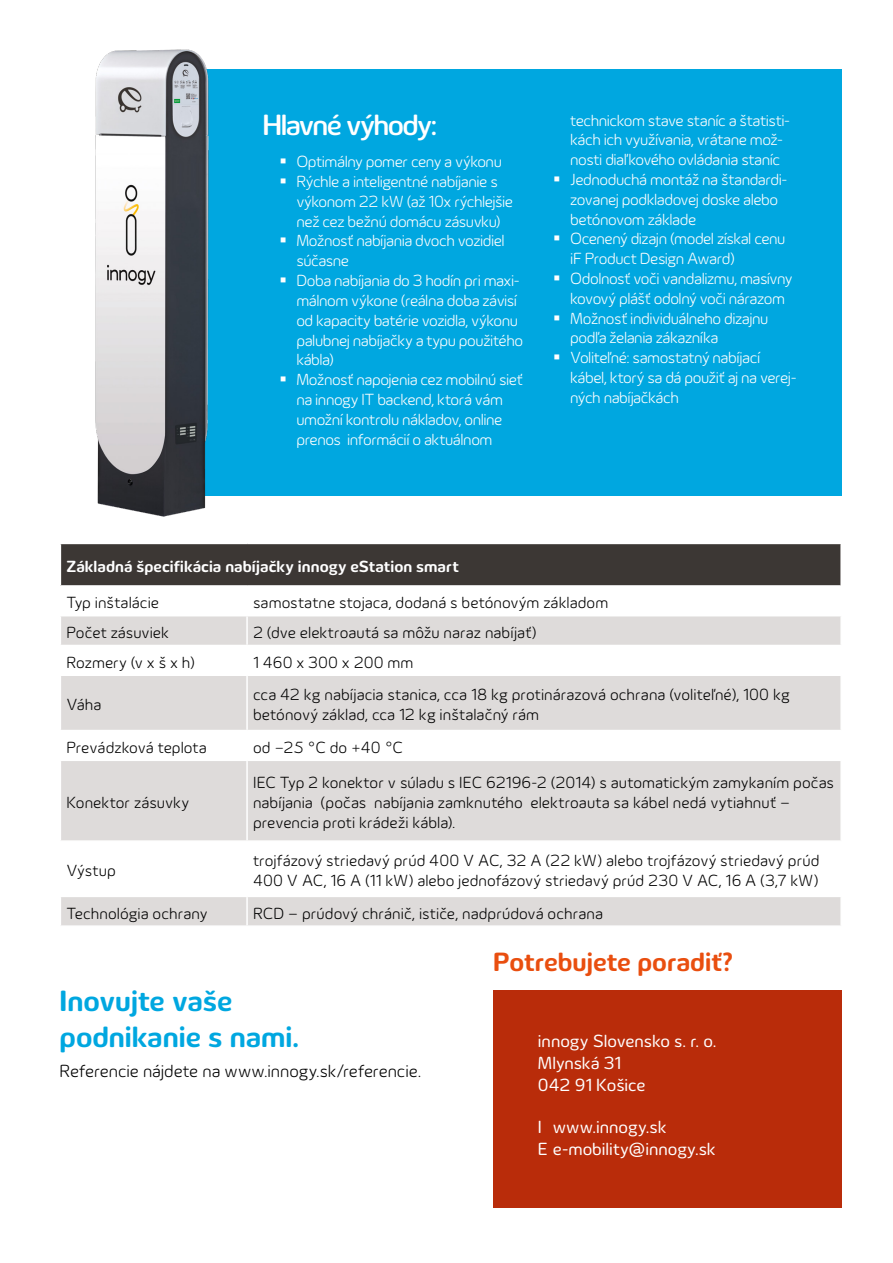
<style>
.page{position:relative;width:893px;height:1263px;background:#fff}
.page>*{position:absolute;margin:0;border:0;box-sizing:border-box;transform-origin:0 0}
.t1{font:700 30px/36px "Innogy";color:#00a7e0}
.t2{font:500 30px "Innogy";letter-spacing:-.055em;color:#fff}
.t3{font:700 27px "Innogy";color:#e94e0f}
.t4{font:18px/21.6px "Innogy";color:#fff}
.t5{font:300 18px "Innogy";letter-spacing:-.005em;color:#000}
.t6{font:300 16.5px/19.8px "Innogy";letter-spacing:-.025em;color:#fff}
.t7{font:300 16.5px/19.8px "Innogy";letter-spacing:.005em;color:#000}
.t8{font:700 16.5px "Innogy";letter-spacing:.005em;color:#fff}
</style>
<div class="page">
<div style="left:60px;top:543px;width:781px;height:43px;background:#3c3734"></div>
<svg style="left:61px;top:616px;width:779px;height:309px;fill:#dedbda"></svg>
<hr style="left:60px;top:543px;width:187px;height:1px;background:#fff">
<hr style="left:60px;top:544px;width:1px;height:41px;background:#fff">
<hr style="left:247px;top:543px;width:595px;height:1px;background:#fff">
<hr style="left:840px;top:544px;width:2px;height:41px;background:#fff">
<hr style="left:60px;top:585px;width:187px;height:2px;background:#fff">
<hr style="left:247px;top:585px;width:595px;height:2px;background:#fff">
<hr style="left:246px;top:616px;width:2px;height:29px;background:#fff">
<hr style="left:60px;top:645px;width:187px;height:1px;background:#fff">
<hr style="left:247px;top:645px;width:595px;height:1px;background:#fff">
<hr style="left:246px;top:646px;width:2px;height:28px;background:#fff">
<hr style="left:60px;top:674px;width:187px;height:2px;background:#fff">
<hr style="left:247px;top:674px;width:595px;height:2px;background:#fff">
<hr style="left:246px;top:676px;width:2px;height:54px;background:#fff">
<hr style="left:60px;top:730px;width:187px;height:1px;background:#fff">
<hr style="left:247px;top:730px;width:595px;height:1px;background:#fff">
<hr style="left:246px;top:731px;width:2px;height:28px;background:#fff">
<hr style="left:60px;top:759px;width:187px;height:2px;background:#fff">
<hr style="left:247px;top:759px;width:595px;height:2px;background:#fff">
<hr style="left:246px;top:761px;width:2px;height:79px;background:#fff">
<hr style="left:60px;top:840px;width:187px;height:2px;background:#fff">
<hr style="left:247px;top:840px;width:595px;height:2px;background:#fff">
<hr style="left:246px;top:842px;width:2px;height:54px;background:#fff">
<hr style="left:60px;top:896px;width:187px;height:1px;background:#fff">
<hr style="left:247px;top:896px;width:595px;height:1px;background:#fff">
<hr style="left:246px;top:897px;width:2px;height:28px;background:#fff">
<div style="left:218px;top:70px;width:624px;height:426px;background:#00a7e0"></div>
<div style="left:493px;top:990px;width:349px;height:218px;background:#b92c0a"></div>
<img style="left:95px;top:49px;width:149px;height:468px">
<h1 class="t2" style="left:262px;top:107px;width:176px">Hlavné výhody:</h1>
<p class="t6" style="left:296px;top:152px;width:228px">Optimálny pomer ceny a výkonu<br>Rýchle a inteligentné nabíjanie s výkonom 22 kW (až 10x rýchlejšie než cez bežnú domácu zásuvku)<br>Možnosť nabíjania dvoch vozidiel súčasne<br>Doba nabíjania do 3 hodín pri maxi&shy;málnom výkone (reálna doba závisí od kapacity batérie vozidla, výkonu palubnej nabíjačky a typu použitého kábla)<br>Možnosť napojenia cez mobilnú sieť na innogy IT backend, ktorá vám umožní kontrolu nákladov, online prenos informácií o aktuálnom</p>
<p class="t6" style="left:570px;top:111px;width:228px">technickom stave staníc a štatisti&shy;kách ich využívania, vrátane mož&shy;nosti diaľkového ovládania staníc<br>Jednoduchá montáž na štandardi&shy;zovanej podkladovej doske alebo betónovom základe<br>Ocenený dizajn (model získal cenu iF Product Design Award)<br>Odolnosť voči vandalizmu, masívny kovový plášť odolný voči nárazom<br>Možnosť individuálneho dizajnu podľa želania zákazníka<br>Voliteľné: samostatný nabíjací kábel, ktorý sa dá použiť aj na verej&shy;ných nabíjačkách</p>
<p class="t8" style="left:66px;top:557px;width:394px">Základná špecifikácia nabíjačky innogy eStation smart</p>
<p class="t7" style="left:66px;top:593px;width:94px">Typ inštalácie</p>
<p class="t7" style="left:253px;top:593px;width:357px">samostatne stojaca, dodaná s betónovým základom</p>
<p class="t7" style="left:66px;top:623px;width:104px">Počet zásuviek</p>
<p class="t7" style="left:253px;top:623px;width:285px">2 (dve elektroautá sa môžu naraz nabíjať)</p>
<p class="t7" style="left:66px;top:653px;width:130px">Rozmery (v x š x h)</p>
<p class="t7" style="left:253px;top:653px;width:162px">1 460 x 300 x 200 mm</p>
<p class="t7" style="left:66px;top:695px;width:37px">Váha</p>
<p class="t7" style="left:253px;top:685px;width:538px">cca 42 kg nabíjacia stanica, cca 18 kg protinárazová ochrana (voliteľné), 100 kg betónový základ, cca 12 kg inštalačný rám</p>
<p class="t7" style="left:66px;top:738px;width:142px">Prevádzková teplota</p>
<p class="t7" style="left:253px;top:738px;width:152px">od −25 °C do +40 °C</p>
<p class="t7" style="left:66px;top:793px;width:124px">Konektor zásuvky</p>
<p class="t7" style="left:253px;top:773px;width:583px">IEC Typ 2 konektor v súladu s IEC 62196-2 (2014) s automatickým zamykaním počas nabíjania (počas nabíjania zamknutého elektroauta sa kábel nedá vytiahnuť – prevencia proti krádeži kábla).</p>
<p class="t7" style="left:66px;top:861px;width:51px">Výstup</p>
<p class="t7" style="left:253px;top:851px;width:568px">trojfázový striedavý prúd 400 V AC, 32 A (22 kW) alebo trojfázový striedavý prúd<br>400 V AC, 16 A (11 kW) alebo jednofázový striedavý prúd 230 V AC, 16 A (3,7 kW)</p>
<p class="t7" style="left:66px;top:904px;width:143px">Technológia ochrany</p>
<p class="t7" style="left:253px;top:904px;width:351px">RCD – prúdový chránič, ističe, nadprúdová ochrana</p>
<h1 class="t1" style="left:60px;top:983px;width:241px">Inovujte vaše podnikanie s nami.</h1>
<p class="t5" style="left:60px;top:1061px;width:363px">Referencie nájdete na www.innogy.sk/referencie.</p>
<h2 class="t3" style="left:493px;top:946px;width:241px">Potrebujete poradiť?</h2>
<p class="t4" style="left:538px;top:1031px;width:180px">innogy Slovensko s. r. o.<br>Mlynská 31<br>042 91 Košice</p>
<p class="t4" style="left:538px;top:1117px;width:179px">I www.innogy.sk<br>E e-mobility@innogy.sk</p>
</div>
